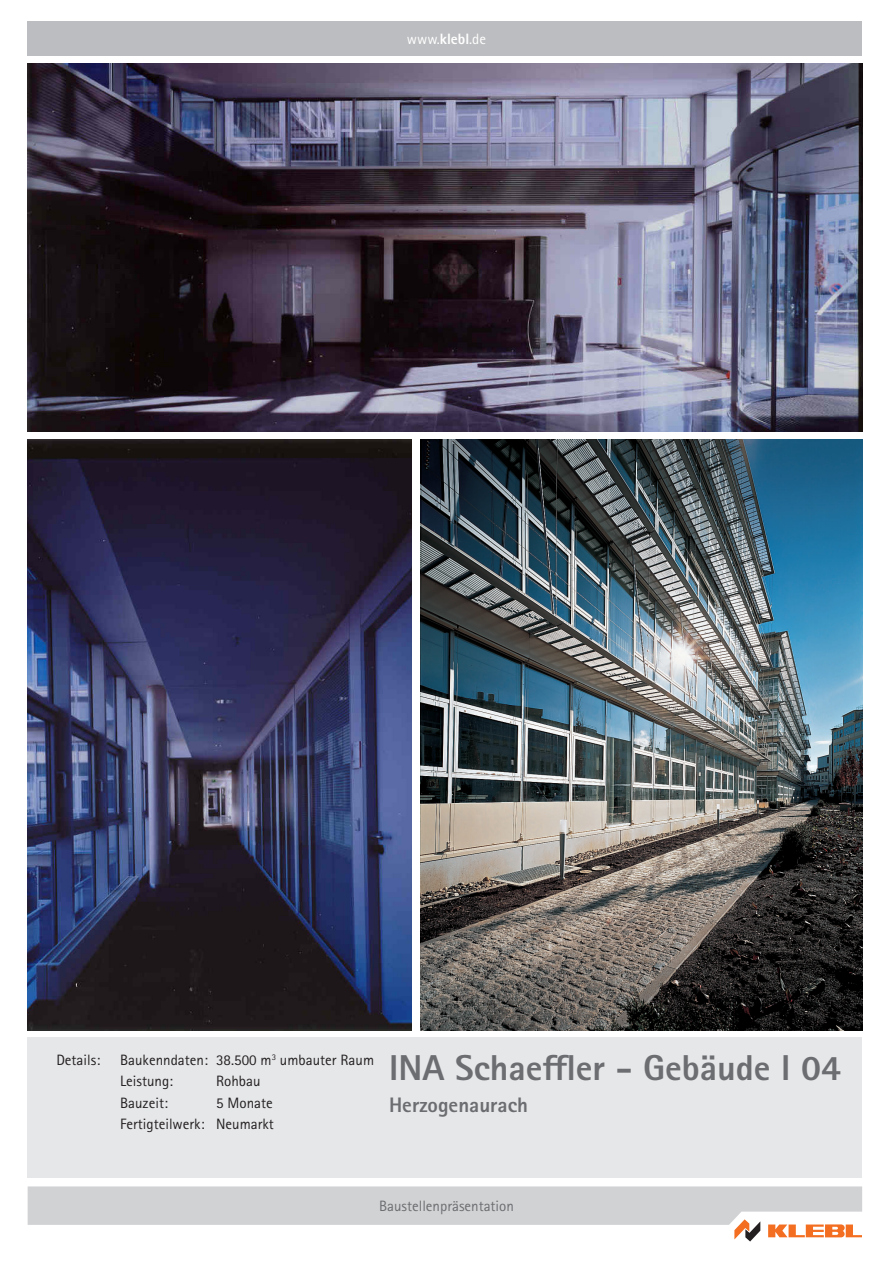
<style>
.page{position:relative;width:893px;height:1263px;background:#fff}
.page>*{position:absolute;margin:0;border:0;box-sizing:border-box;transform-origin:0 0}
.t1{font:800 36px "Rotis Sans Serif Pro";color:#6c6d70}
.t2{font:800 21px "Rotis Sans Serif Pro";color:#6c6d70}
.t3{font:15px "Rotis Sans Serif Pro";color:#231f20}
.t4{font:15px "Rotis Sans Serif Pro";color:#6c6d70}
.t5{font:15px "Rotis Sans Serif Pro";color:#fff}
.s1{font-weight:800}
</style>
<div class="page">
<div style="left:28px;top:21px;width:834px;height:34px;background:#bcbdc0"></div>
<div style="left:28px;top:1037px;width:834px;height:141px;background:#e6e7e9"></div>
<svg style="left:28px;top:1186px;width:834px;height:55px"></svg>
<img style="left:28px;top:439px;width:383px;height:591px">
<img style="left:420px;top:439px;width:442px;height:591px">
<img style="left:28px;top:63px;width:834px;height:368px">
<p class="t5" style="left:407px;top:30px;width:81px">www.<span class="s1">klebl</span>.de</p>
<p class="t3" style="left:56px;top:1051px;width:45px">Details:</p>
<p class="t3" style="left:120px;top:1051px;width:255px">Baukenndaten: 38.500 m<sup>3</sup> umbauter Raum</p>
<p class="t3" style="left:120px;top:1072px;width:55px">Leistung:</p>
<p class="t3" style="left:216px;top:1072px;width:46px">Rohbau</p>
<p class="t3" style="left:120px;top:1093px;width:49px">Bauzeit:</p>
<p class="t3" style="left:216px;top:1093px;width:58px">5 Monate</p>
<p class="t3" style="left:120px;top:1115px;width:155px">Fertigteilwerk: Neumarkt</p>
<p class="t1" style="left:389px;top:1045px;width:454px">INA Schaeffler - Gebäude I 04</p>
<p class="t2" style="left:389px;top:1091px;width:140px">Herzogenaurach</p>
<p class="t4" style="left:379px;top:1197px;width:136px">Baustellenpräsentation</p>
</div>
